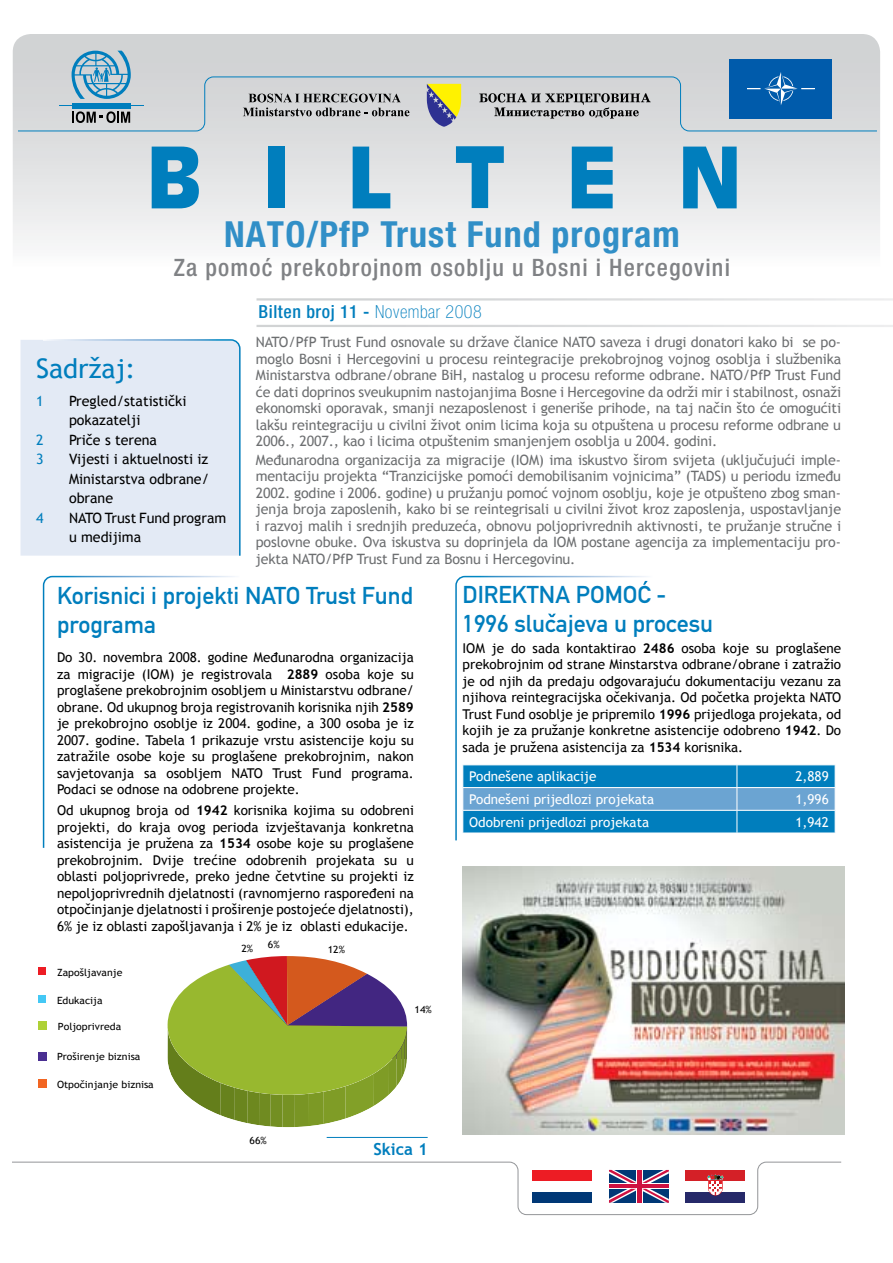
<style>
.page{position:relative;width:893px;height:1263px;background:#fff}
.page>*{position:absolute;margin:0;border:0;box-sizing:border-box;transform-origin:0 0}
.t1{font:82.5px "Decade Black SSK";letter-spacing:.735em;color:#007ebd}
.t2{font:700 condensed 36px "Helvetica Neue LT Std";letter-spacing:.03em;color:#318fc7}
.t3{font:27px "Trebuchet MS";color:#007ebd}
.t4{font:24px/28.8px "DIN Mittelschrift";color:#007ebd}
.t5{font:500 condensed 24px "Helvetica Neue LT Std";letter-spacing:.05em;color:#808285}
.t6{font:500 condensed 18px "Helvetica Neue LT Std";letter-spacing:.03em;color:#007ebd}
.t7{font:700 16.5px "Trebuchet MS";color:#007ebd}
.t8{font:14.25px/16.5px "Trebuchet MS";letter-spacing:-.01em;color:#6d6f71;text-align:justify}
.t9{font:14.25px/19.5px "Trebuchet MS";color:#000}
.t10{font:14.25px "Trebuchet MS";color:#007ebd}
.t11{font:13.5px/16.5px "Trebuchet MS";color:#000;text-align:justify}
.t12{font:13.5px "Trebuchet MS";color:#fff}
.t13{font:9.9px "Trebuchet MS";color:#000;scale:1.06 1}
.s1{font-weight:100}
.s2{font-weight:700}
</style>
<div class="page">
<svg style="left:12px;top:1161px;width:830px;height:54px"></svg>
<div style="left:532px;top:1192px;width:60px;height:11px;background:#003876"></div>
<div style="left:532px;top:1181px;width:60px;height:11px;background:#fff"></div>
<div style="left:532px;top:1170px;width:60px;height:11px;background:#ed1c24"></div>
<svg style="left:13px;top:34px;width:867px;height:209px;background:#e1e2e3"></svg>
<svg style="left:167px;top:956px;width:241px;height:171px"></svg>
<div style="left:38px;top:967px;width:8px;height:8px;background:#ed1c24"></div>
<div style="left:38px;top:1052px;width:9px;height:9px;background:#4a2f92"></div>
<div style="left:38px;top:995px;width:8px;height:8px;background:#44c8f5"></div>
<div style="left:38px;top:1079px;width:9px;height:8px;background:#f26522"></div>
<div style="left:38px;top:1022px;width:9px;height:8px;background:#aed136"></div>
<img style="left:463px;top:866px;width:381px;height:268px">
<svg style="left:42px;top:575px;width:193px;height:273px"></svg>
<svg style="left:455px;top:575px;width:199px;height:266px"></svg>
<div style="left:21px;top:340px;width:21px;height:216px;background:#e3eaf5"></div>
<div style="left:42px;top:339px;width:199px;height:217px;background:#e3eaf5"></div>
<hr style="left:327px;top:1137px;width:101px;height:1px;background:#007ebd">
<svg style="left:72px;top:51px;width:59px;height:25px"></svg>
<div style="left:729px;top:59px;width:103px;height:59px;background:#005bab"></div>
<svg style="left:18px;top:76px;width:859px;height:55px;background:#b0bdc6"></svg>
<svg style="left:463px;top:765px;width:373px;height:68px;background:#2e90c6"></svg>
<hr style="left:463px;top:833px;width:274px;height:1px;background:#fff">
<svg style="left:548px;top:614px;width:8px;height:3px"></svg>
<svg style="left:643px;top:581px;width:5px;height:4px"></svg>
<h1 class="t1" style="left:148px;top:128px;width:595px">BILTEN</h1>
<h2 class="t2" style="left:224px;top:213px;width:457px">NATO/PfP Trust Fund program</h2>
<h3 class="t5" style="left:174px;top:253px;width:558px">Za pomoć prekobrojnom osoblju u Bosni i Hercegovini</h3>
<h3 class="t6" style="left:259px;top:301px;width:225px">Bilten broj 11 - <span class="s1">Novembar 2008</span></h3>
<h3 class="t3" style="left:36px;top:352px;width:101px">Sadržaj:</h3>
<p class="t10" style="left:36px;top:392px;width:9px">1</p>
<p class="t9" style="left:69px;top:391px;width:119px">Pregled/statistički pokazatelji</p>
<p class="t10" style="left:36px;top:431px;width:9px">2</p>
<p class="t9" style="left:69px;top:430px;width:90px">Priče s terena</p>
<p class="t10" style="left:36px;top:451px;width:9px">3</p>
<p class="t9" style="left:69px;top:450px;width:142px;text-align:justify">Vijesti i aktuelnosti iz Ministarstva odbrane/ obrane</p>
<p class="t10" style="left:36px;top:509px;width:9px">4</p>
<p class="t9" style="left:69px;top:508px;width:159px">NATO Trust Fund program u medijima</p>
<p class="t8" style="left:256px;top:334px;width:587px">NATO/PfP Trust Fund osnovale su države članice NATO saveza i drugi donatori kako bi se po&shy;moglo Bosni i Hercegovini u procesu reintegracije prekobrojnog vojnog osoblja i službenika Ministarstva odbrane/obrane BiH, nastalog u procesu reforme odbrane. NATO/PfP Trust Fund će dati doprinos sveukupnim nastojanjima Bosne i Hercegovine da održi mir i stabilnost, osnaži ekonomski oporavak, smanji nezaposlenost i generiše prihode, na taj način što će omogućiti lakšu reintegraciju u civilni život onim licima koja su otpuštena u procesu reforme odbrane u 2006., 2007., kao i licima otpuštenim smanjenjem osoblja u 2004. godini.</p>
<p class="t8" style="left:256px;top:452px;width:587px">Međunarodna organizacija za migracije (IOM) ima iskustvo širom svijeta (uključujući imple&shy;mentaciju projekta “Tranzicijske pomoći demobilisanim vojnicima” (TADS) u periodu između 2002. godine i 2006. godine) u pružanju pomoć vojnom osoblju, koje je otpušteno zbog sman&shy;jenja broja zaposlenih, kako bi se reintegrisali u civilni život kroz zaposlenja, uspostavljanje i razvoj malih i srednjih preduzeća, obnovu poljoprivrednih aktivnosti, te pružanje stručne i poslovne obuke. Ova iskustva su doprinjela da IOM postane agencija za implementaciju pro&shy;jekta NATO/PfP Trust Fund za Bosnu i Hercegovinu.</p>
<h3 class="t4" style="left:57px;top:582px;width:358px">Korisnici i projekti NATO Trust Fund programa</h3>
<p class="t11" style="left:57px;top:649px;width:358px">Do 30. novembra 2008. godine Međunarodna organizacija za migracije (IOM) je registrovala <span class="s2">2889</span> osoba koje su proglašene prekobrojnim osobljem u Ministarstvu odbrane/ obrane. Od ukupnog broja registrovanih korisnika njih <span class="s2">2589 </span>je prekobrojno osoblje iz 2004. godine, a 300 osoba je iz 2007. godine. Tabela 1 prikazuje vrstu asistencije koju su zatražile osobe koje su proglašene prekobrojnim, nakon savjetovanja sa osobljem NATO Trust Fund programa.<br>Podaci se odnose na odobrene projekte.</p>
<p class="t11" style="left:57px;top:802px;width:358px">Od ukupnog broja od <span class="s2">1942</span> korisnika kojima su odobreni projekti, do kraja ovog perioda izvještavanja konkretna asistencija je pružena za <span class="s2">1534</span> osobe koje su proglašene prekobrojnim. Dvije trećine odobrenih projekata su u oblasti poljoprivrede, preko jedne četvtine su projekti iz nepoljoprivrednih djelatnosti (ravnomjerno raspoređeni na otpočinjanje djelatnosti i proširenje postojeće djelatnosti), 6% je iz oblasti zapošljavanja i 2% je iz oblasti edukacije.</p>
<p class="t13" style="left:57px;top:966px;width:63px">Zapošljavanje</p>
<p class="t13" style="left:57px;top:995px;width:44px">Edukacija</p>
<p class="t13" style="left:58px;top:1021px;width:61px">Poljoprivreda</p>
<p class="t13" style="left:57px;top:1050px;width:80px">Proširenje biznisa</p>
<p class="t13" style="left:57px;top:1078px;width:93px">Otpočinjanje biznisa</p>
<p class="t13" style="left:241px;top:942px;width:13px">2%</p>
<p class="t13" style="left:268px;top:938px;width:13px">6%</p>
<p class="t13" style="left:328px;top:943px;width:18px">12%</p>
<p class="t13" style="left:415px;top:1004px;width:18px">14%</p>
<p class="t13" style="left:250px;top:1135px;width:18px">66%</p>
<p class="t7" style="left:373px;top:1138px;width:56px">Skica 1</p>
<h3 class="t4" style="left:463px;top:581px;width:252px">DIREKTNA POMOC -<br>1996 slucajeva u procesu</h3>
<p class="t11" style="left:463px;top:640px;width:380px">IOM je do sada kontaktirao <span class="s2">2486</span> osoba koje su proglašene prekobrojnim od strane Minstarstva odbrane/obrane i zatražio je od njih da predaju odgovarajuću dokumentaciju vezanu za njihova reintegracijska očekivanja. Od početka projekta NATO Trust Fund osoblje je pripremilo <span class="s2">1996</span> prijedloga projekata, od kojih je za pružanje konkretne asistencije odobreno <span class="s2">1942</span>. Do sada je pružena asistencija za <span class="s2">1534</span> korisnika.</p>
<p class="t12" style="left:469px;top:768px;width:129px">Podnešene aplikacije</p>
<p class="t12" style="left:795px;top:768px;width:35px">2,889</p>
<p class="t12" style="left:469px;top:791px;width:187px">Podnešeni prijedlozi projekata</p>
<p class="t12" style="left:795px;top:791px;width:35px">1,996</p>
<p class="t12" style="left:469px;top:814px;width:181px">Odobreni prijedlozi projekata</p>
<p class="t12" style="left:795px;top:814px;width:35px">1,942</p>
</div>
